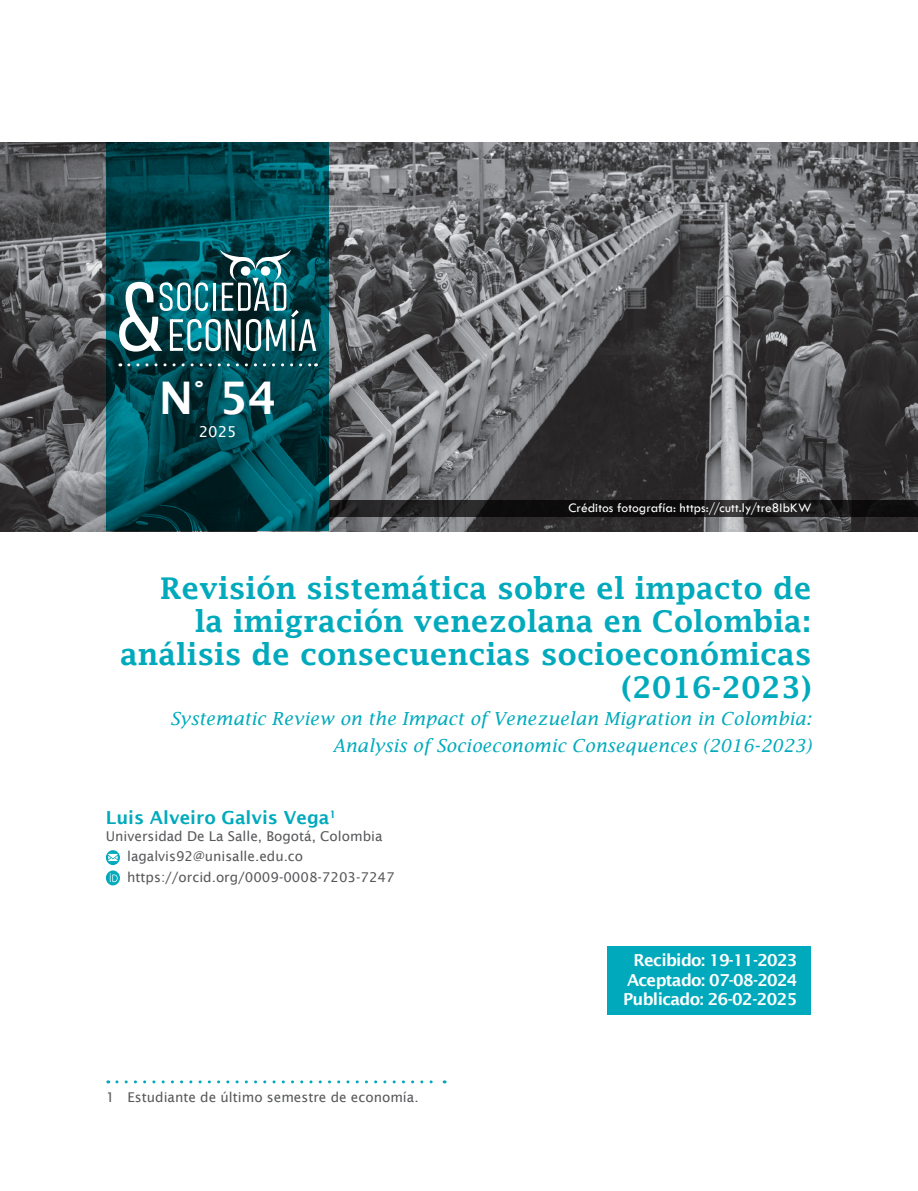
<style>
.page{position:relative;width:918px;height:1191px;background:#fff}
.page>*{position:absolute;margin:0;border:0;box-sizing:border-box;transform-origin:0 0}
.t1{font:600 45px "Lucida Sans";color:#fff}
.t2{font:600 30px/33px "Lucida Fax";color:#00aabc;text-align:right}
.t3{font:italic 18px/27px "Lucida Fax";color:#00aabc;text-align:right}
.t4{font:600 18px "Lucida Sans";color:#00aabc}
.t5{font:600 16.5px "Lucida Sans";letter-spacing:-.04em;color:#fff}
.t6{font:15px "Lucida Sans";color:#fff}
.referencias{font:13.5px "Lucida Sans";color:#57585a}
.texto-tablas{font:13.5px "Tw Cen";letter-spacing:.005em;color:#fff}
</style>
<div class="page">
<img style="left:0;top:142px;width:918px;height:389px">
<div style="left:608px;top:946px;width:203px;height:69px;background:#00aabc"></div>
<svg style="left:117px;top:1080px;width:328px;height:3px"></svg>
<svg style="left:106px;top:142px;width:223px;height:389px"></svg>
<svg style="left:119px;top:249px;width:197px;height:102px"></svg>
<svg style="left:129px;top:363px;width:188px;height:3px"></svg>
<svg style="left:329px;top:500px;width:589px;height:16px;fill:#111011"></svg>
<svg style="left:106px;top:850px;width:14px;height:35px"></svg>
<p class="t1" style="left:159px;top:372px;width:119px">N° 54</p>
<p class="t6" style="left:199px;top:423px;width:39px">2025</p>
<p class="texto-tablas" style="left:568px;top:499px;width:245px">Créditos fotografía: https://cutt.ly/tre8IbKW</p>
<p class="t2" style="left:120px;top:572px;width:693px">Revisión sistemática sobre el impacto de<br>la imigración venezolana en Colombia: análisis de consecuencias socioeconómicas (2016-2023)</p>
<p class="t3" style="left:170px;top:705px;width:643px">Systematic Review on the Impact of Venezuelan Migration in Colombia:<br>Analysis of Socioeconomic Consequences (2016-2023)</p>
<p class="t4" style="left:106px;top:807px;width:232px">Luis Alveiro Galvis Vega<sup>1</sup></p>
<p class="referencias" style="left:106px;top:828px;width:278px">Universidad De La Salle, Bogotá, Colombia</p>
<p class="referencias" style="left:127px;top:849px;width:178px">lagalvis92@unisalle.edu.co</p>
<p class="referencias" style="left:127px;top:869px;width:269px">https://orcid.org/0009-0008-7203-7247</p>
<p class="referencias" style="left:106px;top:1089px;width:314px">1 Estudiante de último semestre de economía.</p>
<p class="t5" style="left:633px;top:951px;width:166px">Recibido: 19-11-2023</p>
<p class="t5" style="left:627px;top:970px;width:172px">Aceptado: 07-08-2024</p>
<p class="t5" style="left:623px;top:990px;width:176px">Publicado: 26-02-2025</p>
</div>
